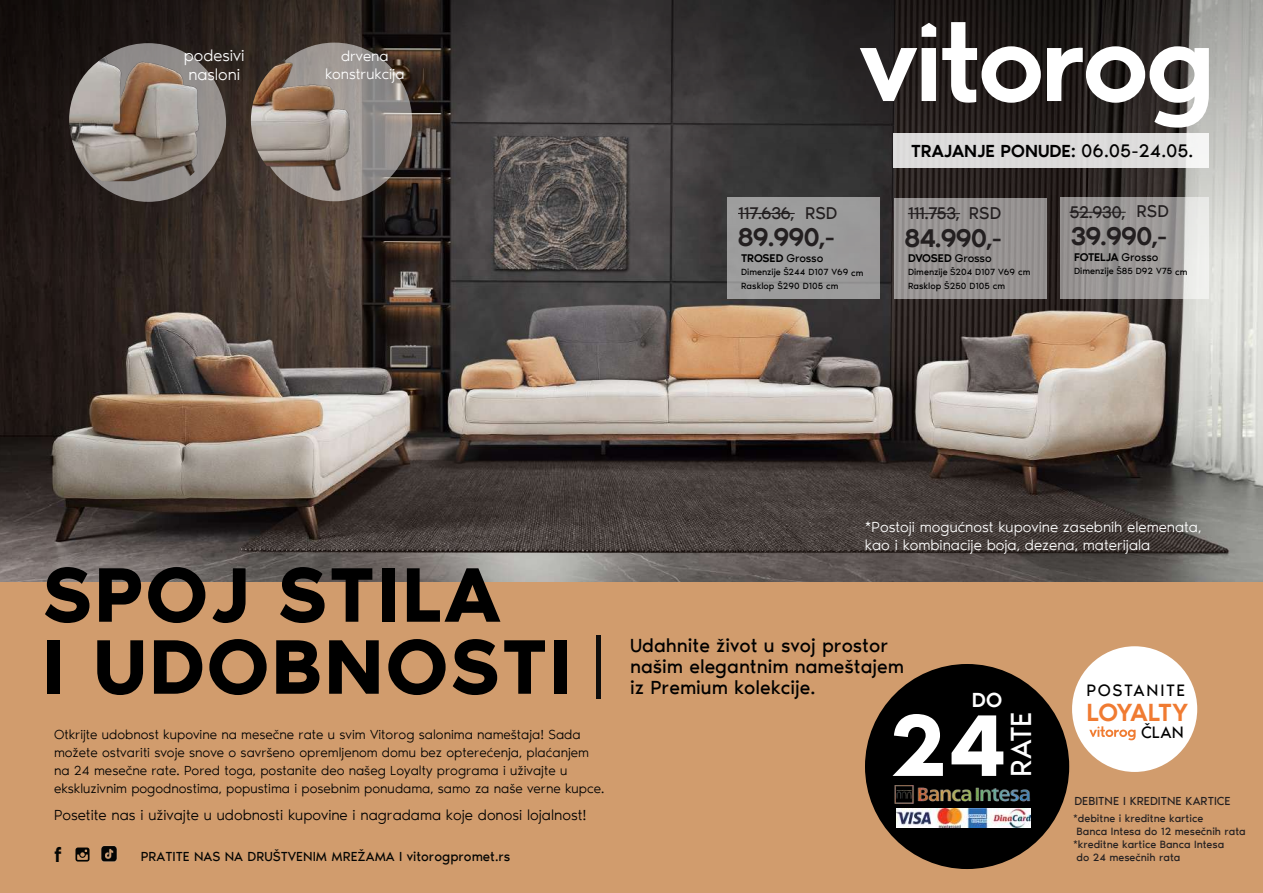
<style>
.page{position:relative;width:1263px;height:893px;background:#fff}
.page>*{position:absolute;margin:0;border:0;box-sizing:border-box;transform-origin:0 0}
.t1{font:600 90px "Vitotype";color:#fff}
.t2{font:600 79.5px/72px "Vitotype";letter-spacing:.025em;color:#000}
.t3{font:30px "Vitotype";color:#fff}
.t4{font:500 26.4px "Vitotype";letter-spacing:-.05em;color:#231f20}
.t5{font:500 25.5px "Vitotype";letter-spacing:-.04em;color:#f07b32}
.t6{font:500 21px "Vitotype";color:#fff}
.t7{font:500 21px "Vitotype";color:#040503}
.t8{font:19.5px/21px "Vitotype";color:#000}
.t9{font:500 18px "Vitotype";color:#000}
.t10{font:17.55px "Vitotype";color:#231f20}
.t11{font:17.4px "Vitotype";letter-spacing:-.05em;color:#231f20}
.t12{font:17.1px "Vitotype";letter-spacing:.085em;color:#000}
.t13{font:300 16.5px/19.8px "Vitotype";color:#fff}
.t14{font:300 15px/18px "Vitotype";color:#fff;text-align:center}
.t15{font:300 15px "Vitotype";color:#000}
.t16{font:300 13.5px/18px "Vitotype";color:#000}
.t17{font:13.5px "Vitotype";color:#040503}
.t18{font:12px "Vitotype";color:#231f20}
.t19{font:500 11.55px "Vitotype";letter-spacing:-.015em;color:#000}
.t20{font:10.8px "Vitotype";color:#231f20}
.t21{font:9.15px/13.5px "Vitotype";color:#000}
.s1{font-weight:400}
.s2{font-weight:400;font-size:18.75px}
</style>
<div class="page">
<img style="left:0;top:258px;width:1263px;height:325px">
<div style="left:0;top:583px;width:1263px;height:310px;background:#d19c6d"></div>
<svg style="left:0;top:0;width:1263px;height:258px;background:#403b39"></svg>
<svg style="left:860px;top:22px;width:349px;height:106px"></svg>
<svg style="left:75px;top:847px;width:15px;height:14px"></svg>
<svg style="left:894px;top:134px;width:315px;height:34px;background:#dddcdc"></svg>
<div style="left:727px;top:197px;width:153px;height:102px;background:#9c9c9c"></div>
<hr style="left:738px;top:213px;width:57px;height:1px;background:#231f20">
<div style="left:894px;top:198px;width:153px;height:100px;background:#989493"></div>
<hr style="left:908px;top:213px;width:52px;height:1px;background:#231f20">
<svg style="left:1060px;top:198px;width:149px;height:101px;background:#a6a4a2"></svg>
<hr style="left:1069px;top:212px;width:57px;height:1px;background:#231f20">
<div style="left:1072px;top:646px;width:125px;height:126px;background:#fff;border-radius:50%"></div>
<svg style="left:1089px;top:726px;width:46px;height:14px"></svg>
<div style="left:865px;top:664px;width:204px;height:205px;background:#000;border-radius:50%"></div>
<img style="left:894px;top:785px;width:137px;height:27px">
<img style="left:896px;top:809px;width:134px;height:18px">
<img style="left:101px;top:845px;width:16px;height:17px">
<div style="left:70px;top:43px;width:156px;height:159px;background:#95908d;border-radius:50%"></div>
<svg style="left:256px;top:43px;width:156px;height:158px;background:#938e8c"></svg>
<img style="left:69px;top:46px;width:140px;height:135px">
<img style="left:251px;top:47px;width:110px;height:147px">
<hr style="left:596px;top:635px;width:4px;height:64px;background:#0d0d0d">
<p class="t13" style="left:184px;top:44px;width:62px">podesivi nasloni</p>
<p class="t14" style="left:325px;top:46px;width:81px">drvena konstrukcija</p>
<p class="t10" style="left:805px;top:199px;width:34px">RSD</p>
<p class="t19" style="left:741px;top:249px;width:84px">TROSED <span class="s1">Grosso</span></p>
<p class="t21" style="left:741px;top:265px;width:124px">Dimenzije Š244 D107 V69 cm<br>Rasklop Š290 D105 cm</p>
<p class="t11" style="left:738px;top:200px;width:58px">117.636,</p>
<h3 class="t4" style="left:737px;top:217px;width:99px">89.990,-</h3>
<h3 class="t9" style="left:911px;top:136px;width:284px">TRAJANJE PONUDE: <span class="s2">06.05-24.05.</span></h3>
<p class="t10" style="left:969px;top:199px;width:34px">RSD</p>
<p class="t19" style="left:908px;top:249px;width:85px">DVOSED <span class="s1">Grosso</span></p>
<p class="t21" style="left:908px;top:265px;width:124px">Dimenzije Š204 D107 V69 cm<br>Rasklop Š250 D105 cm</p>
<p class="t11" style="left:908px;top:200px;width:54px">111.753,</p>
<h3 class="t4" style="left:904px;top:217px;width:99px">84.990,-</h3>
<p class="t10" style="left:1136px;top:198px;width:34px">RSD</p>
<p class="t19" style="left:1074px;top:248px;width:86px">FOTELJA <span class="s1">Grosso</span></p>
<p class="t21" style="left:1074px;top:264px;width:115px">Dimenzije Š85 D92 V75 cm</p>
<p class="t11" style="left:1069px;top:199px;width:58px">52.930,</p>
<h3 class="t4" style="left:1070px;top:216px;width:99px">39.990,-</h3>
<h2 class="t2" style="left:42px;top:553px;width:531px">SPOJ STILA<br>I UDOBNOSTI</h2>
<p class="t16" style="left:54px;top:725px;width:552px">Otkrijte udobnost kupovine na mesečne rate u svim Vitorog salonima nameštaja! Sada možete ostvariti svoje snove o savršeno opremljenom domu bez opterećenja, plaćanjem na 24 mesečne rate. Pored toga, postanite deo našeg Loyalty programa i uživajte u ekskluzivnim pogodnostima, popustima i posebnim ponudama, samo za naše verne kupce.</p>
<p class="t15" style="left:54px;top:804px;width:534px">Posetite nas i uživajte u udobnosti kupovine i nagradama koje donosi lojalnost!</p>
<h3 class="t7" style="left:54px;top:838px;width:10px">f</h3>
<p class="t17" style="left:141px;top:846px;width:371px">PRATITE NAS NA DRUŠTVENIM MREŽAMA I vitorogpromet.rs</p>
<p class="t14" style="left:865px;top:517px;width:338px;text-align:left">*Postoji mogućnost kupovine zasebnih elemenata, kao i kombinacije boja, dezena, materijala</p>
<h3 class="t8" style="left:630px;top:634px;width:275px">Udahnite život u svoj prostor našim elegantnim nameštajem iz Premium kolekcije.</h3>
<h3 class="t6" style="left:972px;top:683px;width:32px">DO</h3>
<h3 class="t3" style="left:998px;top:777px;width:68px;rotate:-90deg">RATE</h3>
<h1 class="t1" style="left:888px;top:675px;width:121px">24</h1>
<p class="t12" style="left:1086px;top:677px;width:100px">POSTANITE</p>
<p class="t12" style="left:1141px;top:719px;width:44px">ČLAN</p>
<h3 class="t5" style="left:1086px;top:692px;width:103px">LOYALTY</h3>
<p class="t18" style="left:1074px;top:792px;width:158px">DEBITNE I KREDITNE KARTICE</p>
<p class="t20" style="left:1073px;top:810px;width:132px">*debitne i kreditne kartice</p>
<p class="t20" style="left:1076px;top:823px;width:171px">Banca Intesa do 12 mesečnih rata</p>
<p class="t20" style="left:1073px;top:836px;width:153px">*kreditne kartice Banca Intesa</p>
<p class="t20" style="left:1076px;top:849px;width:105px">do 24 mesečnih rata</p>
</div>
